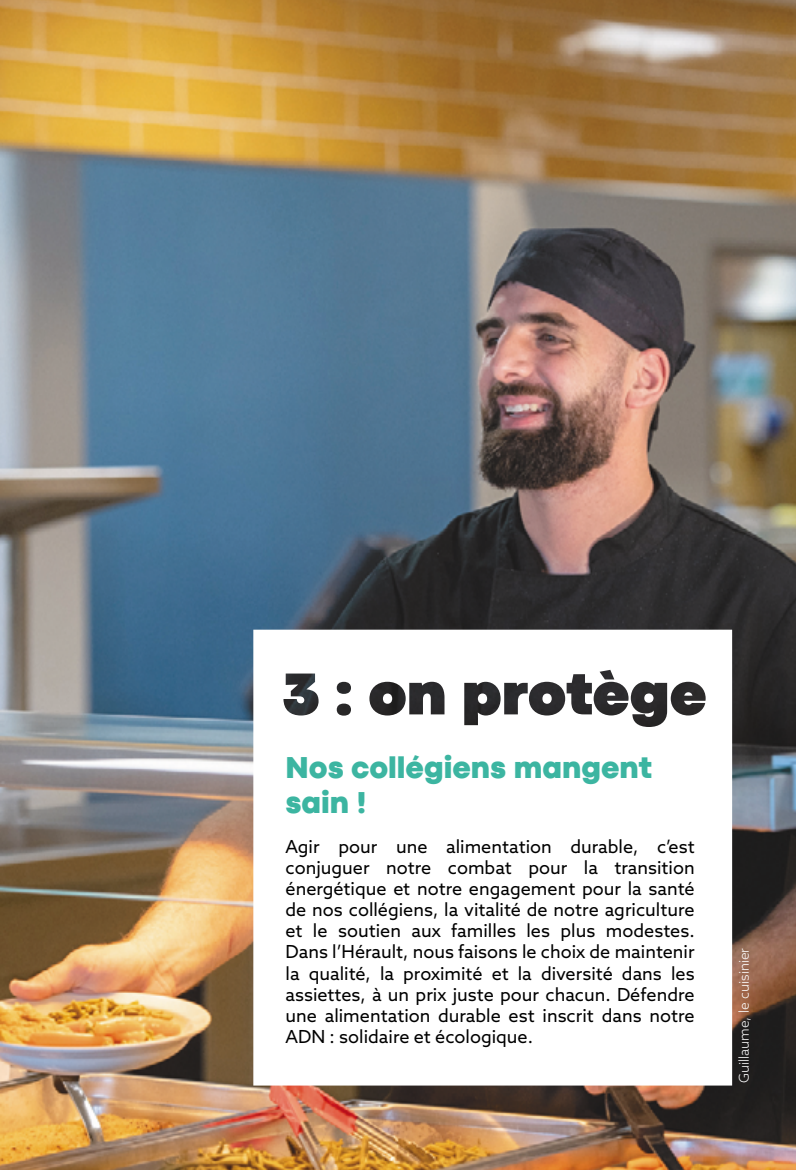
<style>
.page{position:relative;width:796px;height:1170px;background:#fff}
.page>*{position:absolute;margin:0;border:0;box-sizing:border-box;transform-origin:0 0}
.t1{font:800 31.5px/34.5px "Codec Pro";color:#3cb5a1}
.t2{font:18px/21px "Azo Sans";color:#000;text-align:justify}
.t3{font:300 13.5px "Azo Sans";color:#fff}
</style>
<div class="page">
<img style="left:0;top:0;width:795px;height:1169px">
<svg style="left:253px;top:629px;width:478px;height:456px"></svg>
<h1 class="t1" style="left:285px;top:750px;width:368px">Nos collégiens mangent sain !</h1>
<p class="t2" style="left:285px;top:836px;width:410px">Agir pour une alimentation durable, c’est conjuguer notre combat pour la transition énergétique et notre engagement pour la santé de nos collégiens, la vitalité de notre agriculture et le soutien aux familles les plus modestes.<br>Dans l’Hérault, nous faisons le choix de maintenir la qualité, la proximité et la diversité dans les assiettes, à un prix juste pour chacun. Défendre une alimentation durable est inscrit dans notre ADN : solidaire et écologique.</p>
<p class="t3" style="left:734px;top:1083px;width:137px;rotate:-90deg">Guillaume, le cuisinier</p>
</div>
